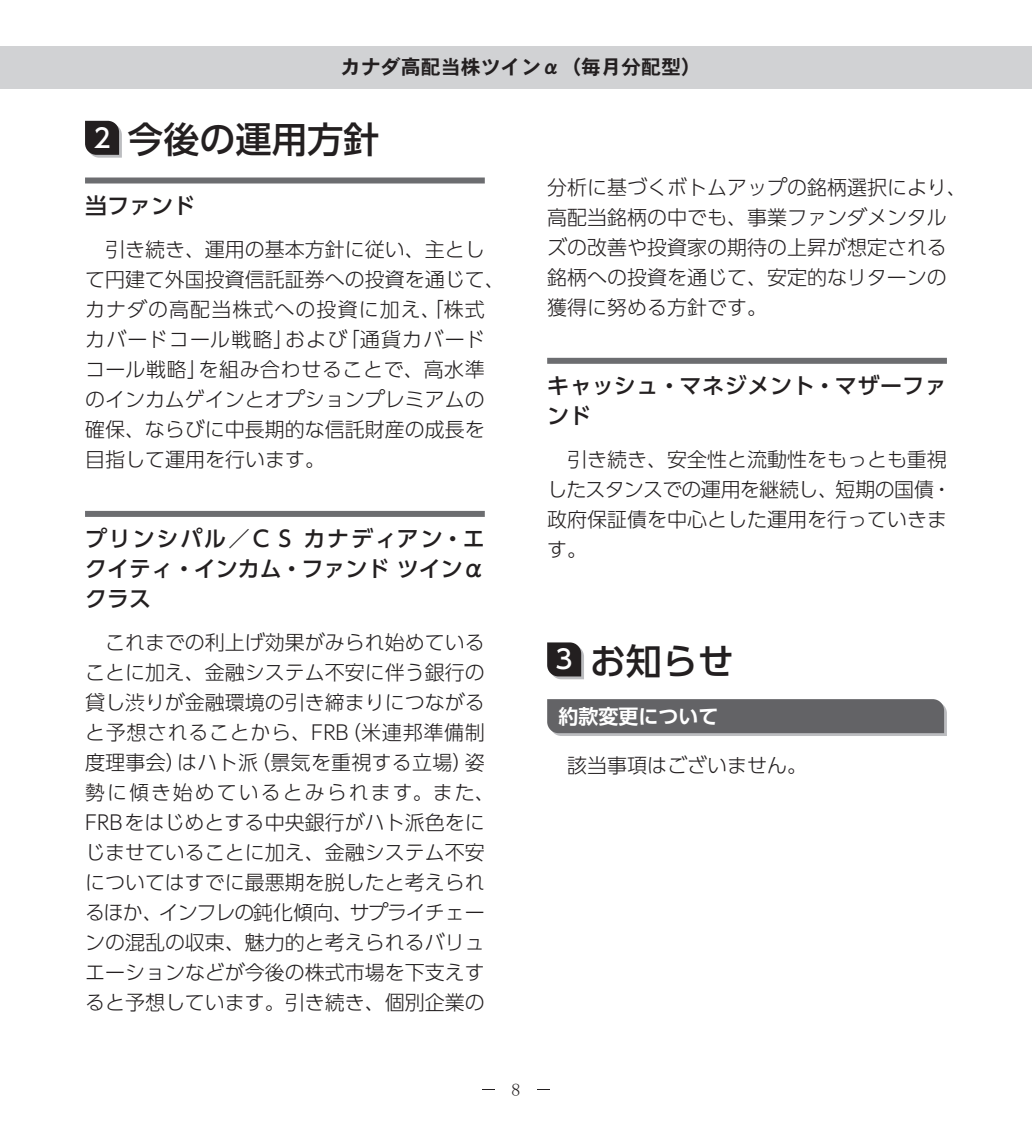
<style>
.page{position:relative;width:1032px;height:1134px;background:#fff}
.page>*{position:absolute;margin:0;border:0;box-sizing:border-box;transform-origin:0 0}
.t1{font:500 36px "UD Shin Go Pro";color:#231f20}
.t2{font:500 26px "UD Shin Go Pro";color:#231f20}
.t3{font:500 22px/30px "UD Shin Go Pro";color:#231f20}
.t4{font:500 22px/30px "UD Shin Go Pro";letter-spacing:.03em;color:#231f20}
.t5{font:500 22px "UD Shin Go Pro";letter-spacing:.085em;color:#231f20}
.t6{font:300 20px/30px "UD Shin Go Pro";color:#231f20}
.t7{font:20px "DFHS Gothic W7 WIN RKSJ H";color:#231f20}
.t8{font:700 20px "UD Shin Go Pro De";color:#fff}
.s1{font-size:26px;color:#fff}
</style>
<div class="page">
<div style="left:0;top:46px;width:1032px;height:43px;background:#d1d2d4"></div>
<svg style="left:482px;top:1089px;width:13px;height:1px"></svg>
<svg style="left:537px;top:1089px;width:12px;height:1px"></svg>
<svg style="left:85px;top:121px;width:37px;height:37px"></svg>
<svg style="left:547px;top:642px;width:37px;height:37px"></svg>
<div style="left:85px;top:177px;width:400px;height:6px;background:#6c6d70"></div>
<div style="left:547px;top:358px;width:400px;height:6px;background:#6c6d70"></div>
<div style="left:85px;top:511px;width:400px;height:6px;background:#6c6d70"></div>
<svg style="left:547px;top:699px;width:400px;height:37px"></svg>
<p class="t7" style="left:341px;top:57px;width:362px">カナダ高配当株ツインα（毎月分配型）</p>
<h1 class="t1" style="left:93px;top:110px;width:288px"><span class="s1">2</span> 今後の運用方針</h1>
<p class="t3" style="left:85px;top:190px;width:111px">当ファンド</p>
<p class="t6" style="left:85px;top:234px;width:421px;text-indent:20px">引き続き、運用の基本方針に従い、主として円建て外国投資信託証券への投資を通じて、カナダの高配当株式への投資に加え、「株式カバードコール戦略」および「通貨カバードコール戦略」を組み合わせることで、高水準のインカムゲインとオプションプレミアムの確保、ならびに中長期的な信託財産の成長を目指して運用を行います。</p>
<p class="t5" style="left:85px;top:521px;width:401px">プリンシパル／ＣＳ カナディアン・エ</p>
<p class="t3" style="left:85px;top:553px;width:401px">クイティ・インカム・ファンド ツインαクラス</p>
<p class="t6" style="left:85px;top:627px;width:411px;text-align:center">これまでの利上げ効果がみられ始めている<br>ことに加え、金融システム不安に伴う銀行の貸し渋りが金融環境の引き締まりにつながると予想されることから、FRB（米連邦準備制度理事会）はハト派（景気を重視する立場）姿勢に傾き始めているとみられます。また、<br>FRBをはじめとする中央銀行がハト派色をにじませていることに加え、金融システム不安についてはすでに最悪期を脱したと考えられるほか、インフレの鈍化傾向、サプライチェーンの混乱の収束、魅力的と考えられるバリュエーションなどが今後の株式市場を下支えすると予想しています。引き続き、個別企業の</p>
<p class="t6" style="left:547px;top:172px;width:421px">分析に基づくボトムアップの銘柄選択により、高配当銘柄の中でも、事業ファンダメンタルズの改善や投資家の期待の上昇が想定される銘柄への投資を通じて、安定的なリターンの獲得に努める方針です。</p>
<p class="t4" style="left:547px;top:370px;width:401px">キャッシュ・マネジメント・マザーファンド</p>
<p class="t6" style="left:547px;top:444px;width:406px;text-indent:20px">引き続き、安全性と流動性をもっとも重視したスタンスでの運用を継続し、短期の国債・政府保証債を中心とした運用を行っていきま</p>
<p class="t6" style="left:547px;top:534px;width:41px">す。</p>
<h1 class="t1" style="left:556px;top:632px;width:180px"><span class="s1">3</span> お知らせ</h1>
<p class="t8" style="left:558px;top:700px;width:161px">約款変更について</p>
<p class="t6" style="left:567px;top:750px;width:241px">該当事項はございません。</p>
<h2 class="t2" style="left:507px;top:1070px;width:19px">9<sup>8</sup></h2>
</div>
